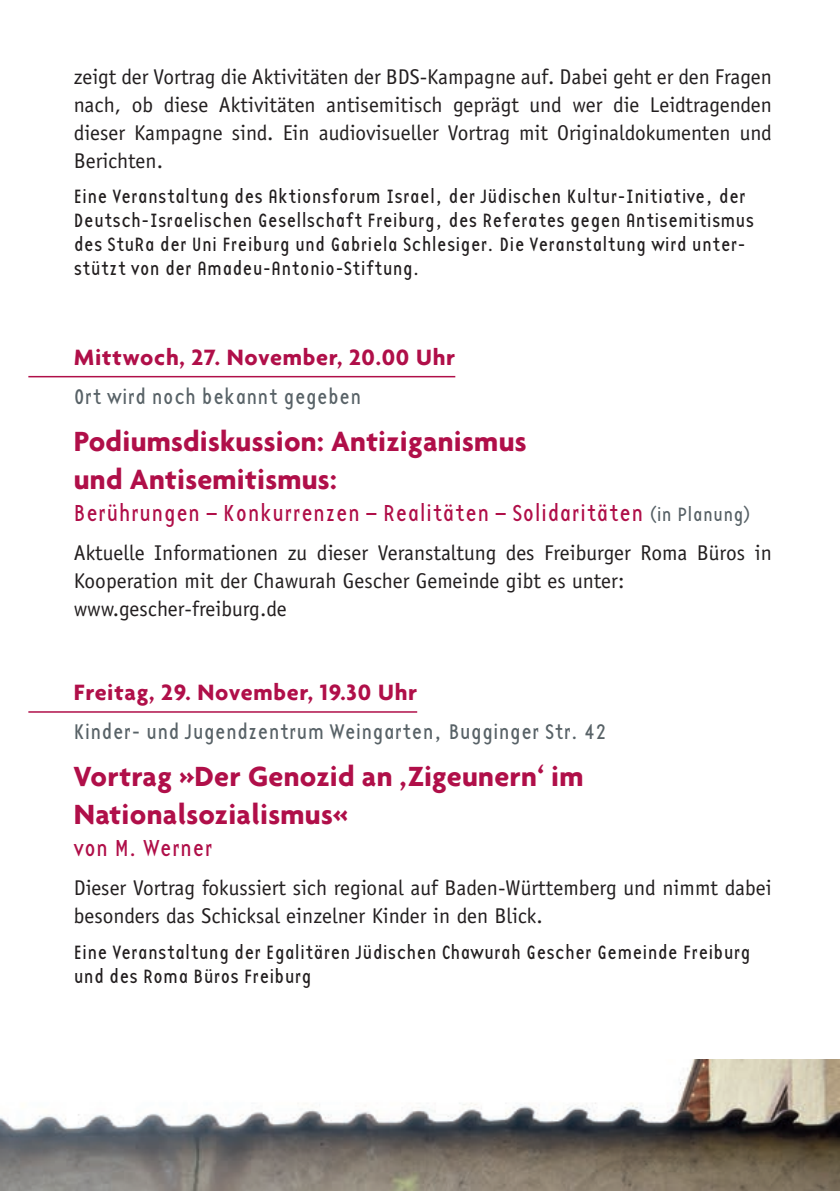
<style>
.page{position:relative;width:840px;height:1191px;background:#fff}
.page>*{position:absolute;margin:0;border:0;box-sizing:border-box;transform-origin:0 0}
.t1{font:700 30px/38px "Agenda";letter-spacing:.01em;color:#b00f49}
.t2{font:24px "Base Twelve Sans";letter-spacing:.01em;color:#b00f49}
.t3{font:700 24px "Agenda";letter-spacing:.03em;color:#b00f49}
.t4{font:22px "Base Twelve Sans";letter-spacing:.005em;color:#586267}
.t5{font:21.4px/28px "Officina Sans Std";color:#231f20}
.t6{font:20px/24px "Base Twelve Sans";letter-spacing:.005em;color:#231f20}
.s1{font-size:20px;color:#586267}
</style>
<div class="page">
<hr style="left:28px;top:376px;width:427px;height:1px;background:#b00f49">
<hr style="left:28px;top:711px;width:389px;height:1px;background:#b00f49">
<img style="left:0;top:1059px;width:839px;height:132px">
<p class="t5" style="left:74px;top:62px;width:699px;text-align:justify">zeigt der Vortrag die Aktivitäten der BDS-Kampagne auf. Dabei geht er den Fragen nach, ob diese Aktivitäten antisemitisch geprägt und wer die Leidtragenden dieser Kampagne sind. Ein audiovisueller Vortrag mit Originaldokumenten und Berichten.</p>
<p class="t6" style="left:74px;top:184px;width:681px">Eine Veranstaltung des Aktionsforum Israel, der Jüdischen Kultur-Initiative, der Deutsch-Israelischen Gesellschaft Freiburg, des Referates gegen Antisemitismus des StuRa der Uni Freiburg und Gabriela Schlesiger. Die Veranstaltung wird unter&shy;stützt von der Amadeu-Antonio-Stiftung.</p>
<p class="t3" style="left:74px;top:342px;width:383px">Mittwoch, 27. November, 20.00 Uhr</p>
<p class="t4" style="left:74px;top:383px;width:289px">Ort wird noch bekannt gegeben</p>
<h1 class="t1" style="left:74px;top:421px;width:454px">Podiumsdiskussion: Antiziganismus und Antisemitismus:</h1>
<p class="t2" style="left:74px;top:497px;width:677px">Berührungen – Konkurrenzen – Realitäten – Solidaritäten <span class="s1">(in Planung)</span></p>
<p class="t5" style="left:74px;top:539px;width:699px">Aktuelle Informationen zu dieser Veranstaltung des Freiburger Roma Büros in<br>Kooperation mit der Chawurah Gescher Gemeinde gibt es unter: www.gescher-freiburg.de</p>
<p class="t3" style="left:74px;top:677px;width:345px">Freitag, 29. November, 19.30 Uhr</p>
<p class="t4" style="left:74px;top:718px;width:534px">Kinder- und Jugendzentrum Weingarten, Bugginger Str. 42</p>
<h1 class="t1" style="left:74px;top:756px;width:511px">Vortrag »Der Genozid an ‚Zigeunern‘ im<br>Nationalsozialismus«</h1>
<p class="t2" style="left:74px;top:832px;width:140px">von M. Werner</p>
<p class="t5" style="left:74px;top:874px;width:699px">Dieser Vortrag fokussiert sich regional auf Baden-Württemberg und nimmt dabei besonders das Schicksal einzelner Kinder in den Blick.</p>
<p class="t6" style="left:74px;top:939px;width:678px">Eine Veranstaltung der Egalitären Jüdischen Chawurah Gescher Gemeinde Freiburg und des Roma Büros Freiburg</p>
</div>
